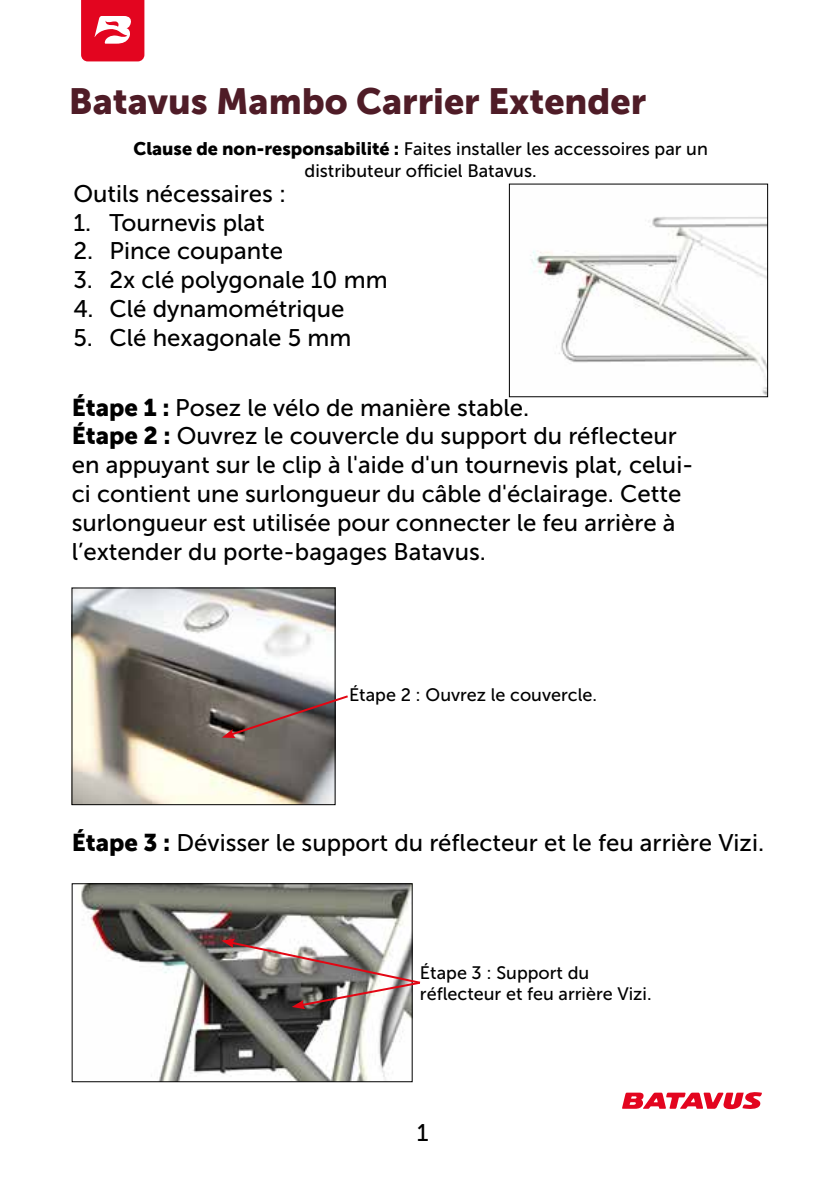
<style>
.page{position:relative;width:840px;height:1191px;background:#fff}
.page>*{position:absolute;margin:0;border:0;box-sizing:border-box;transform-origin:0 0}
.t1{font:36px "Museo Sans 900";color:#4f1c27}
.t2{font:24px/28.8px "Museo Sans 500";color:#000}
.t3{font:18px/21.6px "Museo Sans 500";color:#000;text-align:center}
.s1{font-family:"Museo Sans 900"}
</style>
<div class="page">
<svg style="left:622px;top:1092px;width:139px;height:17px"></svg>
<svg style="left:81px;top:0;width:63px;height:61px;background:#e72e43"></svg>
<img style="left:530px;top:217px;width:235px;height:178px">
<img style="left:74px;top:590px;width:259px;height:213px">
<div style="left:72px;top:588px;width:263px;height:217px;border:1px solid #000"></div>
<svg style="left:222px;top:694px;width:126px;height:44px;background:#7b6c6a"></svg>
<img style="left:81px;top:885px;width:329px;height:195px">
<div style="left:72px;top:883px;width:340px;height:199px;border:1px solid #000"></div>
<svg style="left:221px;top:938px;width:200px;height:71px"></svg>
<h1 class="t1" style="left:69px;top:81px;width:578px">Batavus Mambo Carrier Extender</h1>
<p class="t3" style="left:133px;top:138px;width:575px"><span class="s1">Clause de non-responsabilité :</span> Faites installer les accessoires par un distributeur officiel Batavus.</p>
<p class="t2" style="left:73px;top:179px;width:214px">Outils nécessaires :</p>
<p class="t2" style="left:73px;top:208px;width:193px">1. Tournevis plat</p>
<p class="t2" style="left:73px;top:237px;width:211px">2. Pince coupante</p>
<p class="t2" style="left:73px;top:266px;width:316px">3. 2x clé polygonale 10 mm</p>
<p class="t2" style="left:73px;top:294px;width:272px">4. Clé dynamométrique</p>
<p class="t2" style="left:73px;top:323px;width:279px">5. Clé hexagonale 5 mm</p>
<p class="t2" style="left:72px;top:393px;width:623px"><span class="s1">Étape 1 :</span> Posez le vélo de manière stable.<br><span class="s1">Étape 2 :</span> Ouvrez le couvercle du support du réflecteur en appuyant sur le clip à l'aide d'un tournevis plat, celui&shy;ci contient une surlongueur du câble d'éclairage. Cette surlongueur est utilisée pour connecter le feu arrière à l’extender du porte-bagages Batavus.</p>
<p class="t3" style="left:349px;top:684px;width:249px">Étape 2 : Ouvrez le couvercle.</p>
<p class="t2" style="left:72px;top:828px;width:693px"><span class="s1">Étape 3 :</span> Dévisser le support du réflecteur et le feu arrière Vizi.</p>
<p class="t3" style="left:420px;top:961px;width:233px;text-align:left">Étape 3 : Support du réflecteur et feu arrière Vizi.</p>
<p class="t2" style="left:416px;top:1118px;width:13px">1</p>
</div>
